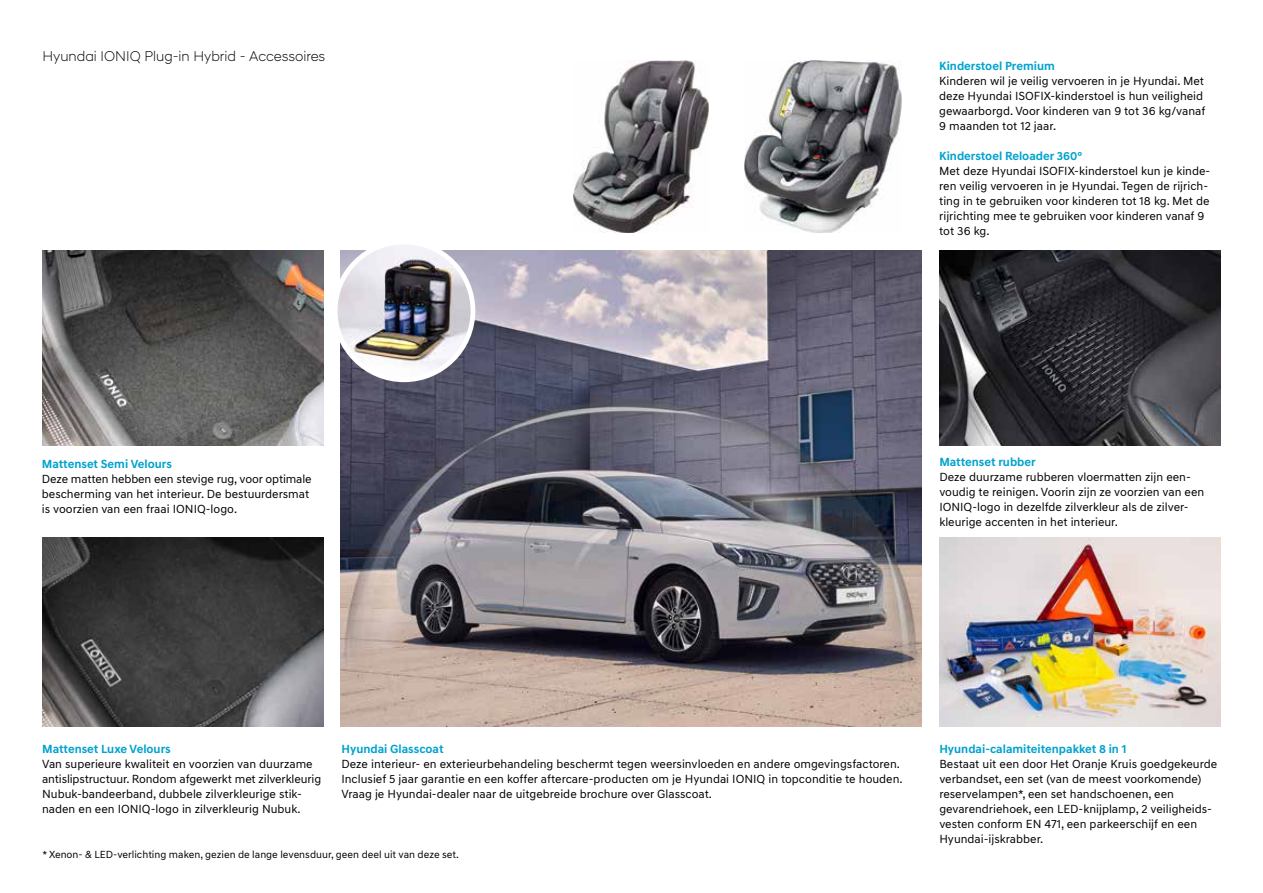
<style>
.page{position:relative;width:1263px;height:893px;background:#fff}
.page>*{position:absolute;margin:0;border:0;box-sizing:border-box;transform-origin:0 0}
.t1{font:300 14.4px "Hyundai Sans Head";color:#000}
.t2{font:12px/15px "Hyundai Sans Text";color:#000}
.t3{font:700 12px "Hyundai Sans Text";color:#00a2ce}
.t4{font:10.5px "Hyundai Sans Text";color:#000}
</style>
<div class="page">
<img style="left:43px;top:251px;width:281px;height:194px">
<img style="left:341px;top:251px;width:580px;height:475px">
<img style="left:939px;top:251px;width:281px;height:194px">
<img style="left:42px;top:537px;width:282px;height:190px">
<img style="left:335px;top:242px;width:138px;height:138px;border-radius:69px">
<div style="left:333px;top:240px;width:142px;height:142px;border:5px solid #fff;border-radius:50%"></div>
<img style="left:939px;top:537px;width:282px;height:190px">
<img style="left:573px;top:61px;width:136px;height:171px">
<img style="left:745px;top:61px;width:156px;height:171px">
<p class="t1" style="left:43px;top:47px;width:284px">Hyundai IONIQ Plug-in Hybrid - Accessoires</p>
<p class="t3" style="left:939px;top:58px;width:117px">Kinderstoel Premium</p>
<p class="t2" style="left:939px;top:73px;width:268px">Kinderen wil je veilig vervoeren in je Hyundai. Met deze Hyundai ISOFIX-kinderstoel is hun veiligheid gewaarborgd. Voor kinderen van 9 tot 36 kg/vanaf 9 maanden tot 12 jaar.</p>
<p class="t3" style="left:939px;top:148px;width:145px">Kinderstoel Reloader 360°</p>
<p class="t2" style="left:939px;top:163px;width:273px">Met deze Hyundai ISOFIX-kinderstoel kun je kinde&shy;ren veilig vervoeren in je Hyundai. Tegen de rijrich&shy;ting in te gebruiken voor kinderen tot 18 kg. Met de rijrichting mee te gebruiken voor kinderen vanaf 9 tot 36 kg.</p>
<p class="t3" style="left:42px;top:456px;width:131px">Mattenset Semi Velours</p>
<p class="t2" style="left:42px;top:471px;width:271px">Deze matten hebben een stevige rug, voor optimale bescherming van het interieur. De bestuurdersmat is voorzien van een fraai IONIQ-logo.</p>
<p class="t3" style="left:939px;top:455px;width:98px">Mattenset rubber</p>
<p class="t2" style="left:939px;top:470px;width:266px">Deze duurzame rubberen vloermatten zijn een&shy;voudig te reinigen. Voorin zijn ze voorzien van een IONIQ-logo in dezelfde zilverkleur als de zilver&shy;kleurige accenten in het interieur.</p>
<p class="t3" style="left:42px;top:741px;width:130px">Mattenset Luxe Velours</p>
<p class="t2" style="left:42px;top:756px;width:281px">Van superieure kwaliteit en voorzien van duurzame antislipstructuur. Rondom afgewerkt met zilverkleurig Nubuk-bandeerband, dubbele zilverkleurige stik&shy;naden en een IONIQ--logo in zilverkleurig Nubuk.</p>
<p class="t3" style="left:341px;top:741px;width:104px">Hyundai Glasscoat</p>
<p class="t2" style="left:341px;top:756px;width:563px">Deze interieur- en exterieurbehandeling beschermt tegen weersinvloeden en andere omgevingsfactoren.<br>Inclusief 5 jaar garantie en een koffer aftercare-producten om je Hyundai IONIQ in topconditie te houden.<br>Vraag je Hyundai-dealer naar de uitgebreide brochure over Glasscoat.</p>
<p class="t4" style="left:43px;top:848px;width:418px">* Xenon- &amp; LED-verlichting maken, gezien de lange levensduur, geen deel uit van deze set.</p>
<p class="t3" style="left:939px;top:742px;width:189px">Hyundai-calamiteitenpakket 8 in 1</p>
<p class="t2" style="left:939px;top:757px;width:279px">Bestaat uit een door Het Oranje Kruis goedgekeurde verbandset, een set (van de meest voorkomende) reservelampen*, een set handschoenen, een gevarendriehoek, een LED-knijplamp, 2 veiligheids&shy;vesten conform EN 471, een parkeerschijf en een Hyundai-ijskrabber.</p>
</div>
